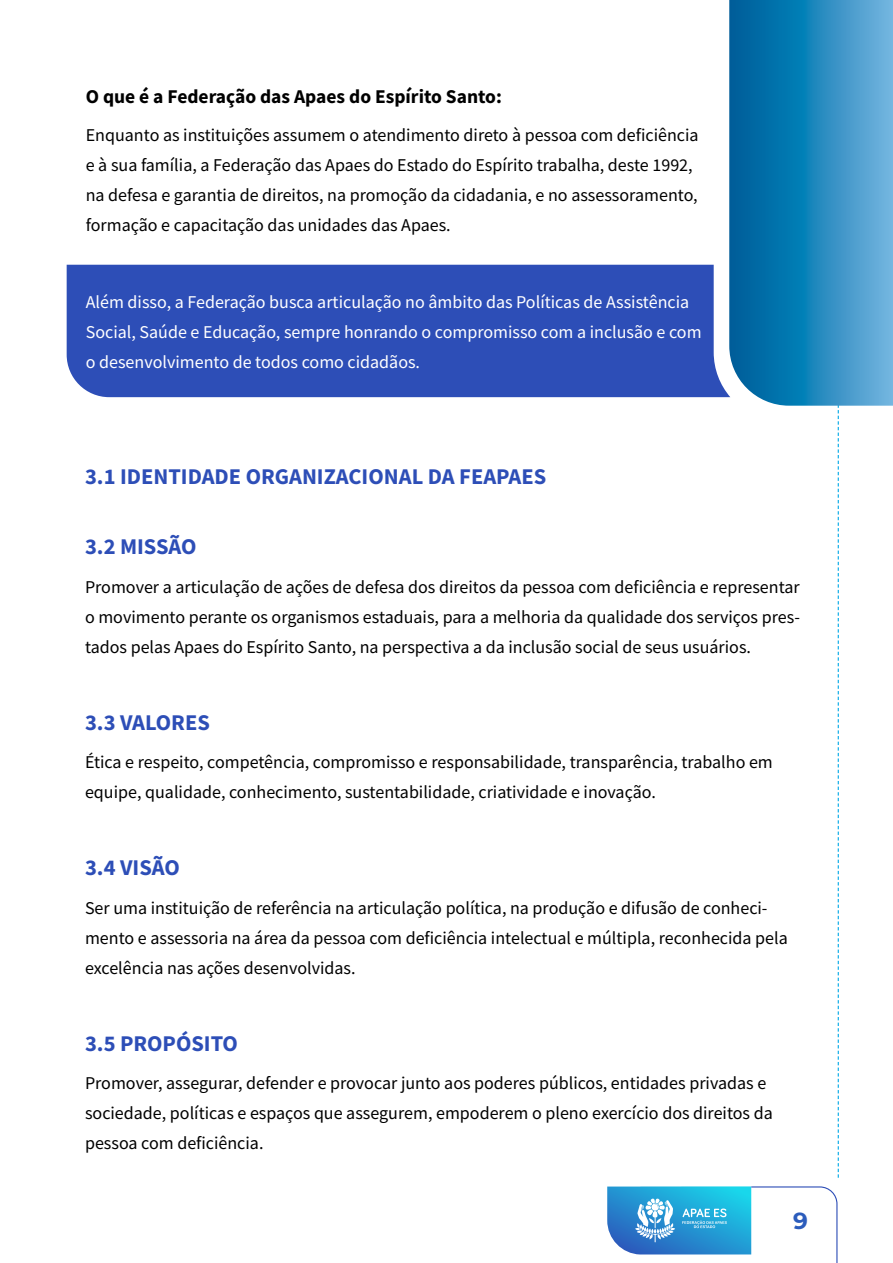
<style>
.page{position:relative;width:893px;height:1263px;background:#fff}
.page>*{position:absolute;margin:0;border:0;box-sizing:border-box;transform-origin:0 0}
.t1{font:700 23.25px "Montserrat";color:#2b5cbc}
.t2{font:700 22.5px "Mada";color:#2d4eb7}
.t3{font:700 19.5px "Mada";color:#000}
.t4{font:18px/30px "Mada";color:#000}
.t5{font:18px/30px "Mada";color:#fff}
</style>
<div class="page">
<svg style="left:838px;top:406px;width:1px;height:772px"></svg>
<svg style="left:607px;top:1186px;width:231px;height:77px"></svg>
<div style="left:67px;top:265px;width:662px;height:132px;background:#2d4eb7"></div>
<svg style="left:729px;top:0;width:164px;height:406px"></svg>
<p class="t3" style="left:86px;top:85px;width:418px">O que é a Federação das Apaes do Espírito Santo:</p>
<p class="t4" style="left:86px;top:121px;width:614px">Enquanto as instituições assumem o atendimento direto à pessoa com deficiência e à sua família, a Federação das Apaes do Estado do Espírito trabalha, deste 1992, na defesa e garantia de direitos, na promoção da cidadania, e no assessoramento, formação e capacitação das unidades das Apaes.</p>
<p class="t5" style="left:86px;top:288px;width:617px">Além disso, a Federação busca articulação no âmbito das Políticas de Assistência<br>Social, Saúde e Educação, sempre honrando o compromisso com a inclusão e com o desenvolvimento de todos como cidadãos.</p>
<p class="t2" style="left:85px;top:464px;width:463px">3.1 IDENTIDADE ORGANIZACIONAL DA FEAPAES</p>
<p class="t2" style="left:85px;top:534px;width:113px">3.2 MISSÃO</p>
<p class="t4" style="left:85px;top:572px;width:716px;text-align:justify">Promover a articulação de ações de defesa dos direitos da pessoa com deficiência e representar o movimento perante os organismos estaduais, para a melhoria da qualidade dos serviços pres&shy;tados pelas Apaes do Espírito Santo, na perspectiva a da inclusão social de seus usuários.</p>
<p class="t2" style="left:85px;top:710px;width:126px">3.3 VALORES</p>
<p class="t4" style="left:85px;top:748px;width:689px">Ética e respeito, competência, compromisso e responsabilidade, transparência, trabalho em equipe, qualidade, conhecimento, sustentabilidade, criatividade e inovação.</p>
<p class="t2" style="left:85px;top:855px;width:96px">3.4 VISÃO</p>
<p class="t4" style="left:85px;top:893px;width:704px">Ser uma instituição de referência na articulação política, na produção e difusão de conheci&shy;mento e assessoria na área da pessoa com deficiência intelectual e múltipla, reconhecida pela excelência nas ações desenvolvidas.</p>
<p class="t2" style="left:85px;top:1031px;width:154px">3.5 PROPÓSITO</p>
<p class="t4" style="left:85px;top:1069px;width:689px">Promover, assegurar, defender e provocar junto aos poderes públicos, entidades privadas e sociedade, políticas e espaços que assegurem, empoderem o pleno exercício dos direitos da pessoa com deficiência.</p>
<p class="t1" style="left:793px;top:1204px;width:16px">9</p>
</div>
